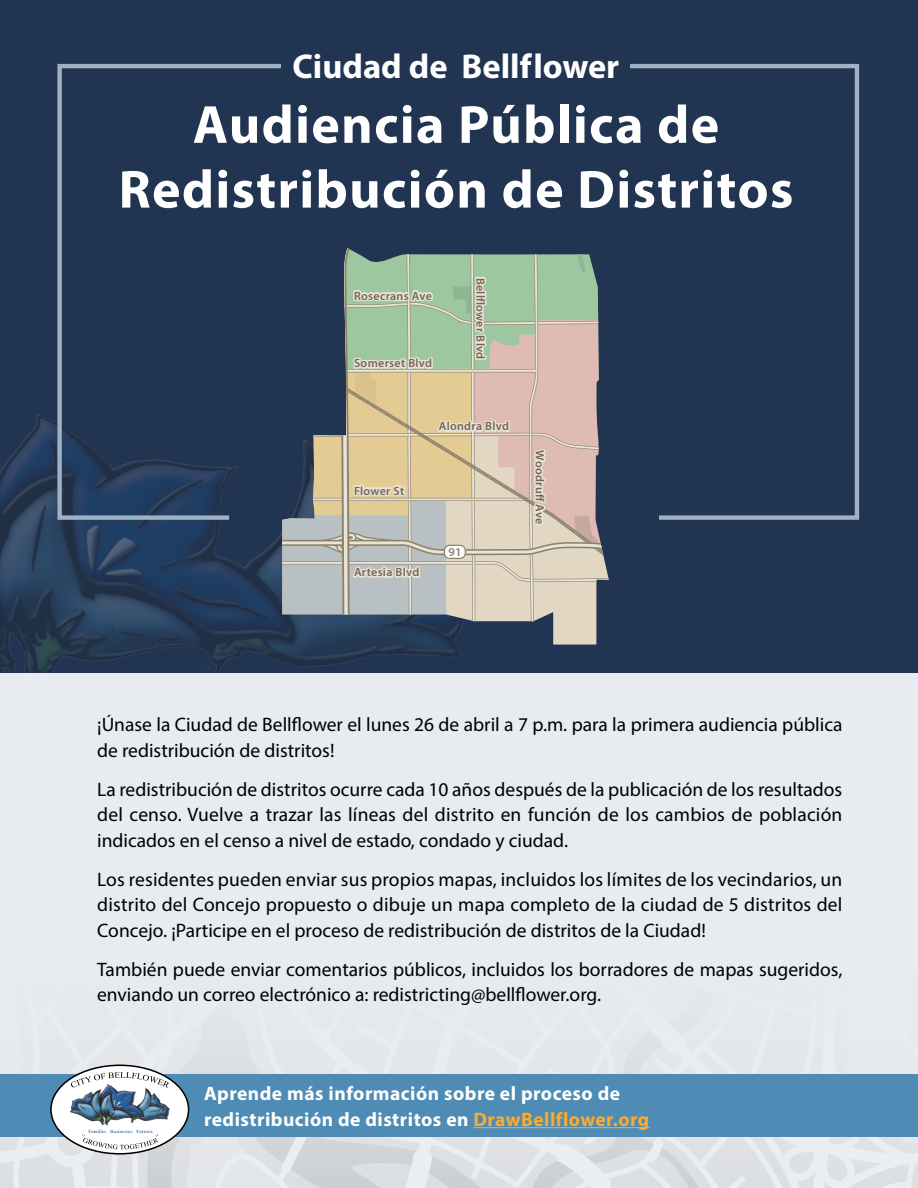
<style>
.page{position:relative;width:918px;height:1188px;background:#fff}
.page>*{position:absolute;margin:0;border:0;box-sizing:border-box;transform-origin:0 0}
.t1{font:700 54px/64.8px "Myriad Pro";letter-spacing:.025em;color:#fff;text-align:center}
.t2{font:700 34.5px "Myriad Pro";color:#fff}
.t3{font:19.5px/25.5px "Myriad Pro";color:#000}
.t4{font:700 19.5px/25.5px "Myriad Pro";letter-spacing:.025em;color:#fff}
.t5{font:600 12px "Myriad Pro";letter-spacing:.025em;color:#726658}
.t6{font:600 12px "Myriad Pro";color:#8b826e}
.s1{color:#fbac2c}
</style>
<div class="page">
<div style="left:0;top:0;width:918px;height:674px;background:#213451"></div>
<img style="left:0;top:414px;width:604px;height:260px">
<svg style="left:55px;top:63px;width:805px;height:459px"></svg>
<div style="left:0;top:674px;width:918px;height:514px;background:#e8ebef"></div>
<div style="left:282px;top:43px;width:348px;height:47px;background:#213451"></div>
<div style="left:0;top:1074px;width:918px;height:62px;background:#4e8cb5"></div>
<div style="left:51px;top:1065px;width:138px;height:89px;background:#fff;border-radius:50%"></div>
<div style="left:50px;top:1065px;width:139px;height:90px;border:2px solid #000;border-radius:50%"></div>
<img style="left:70px;top:1088px;width:100px;height:53px">
<svg style="left:71px;top:1072px;width:98px;height:16px"></svg>
<svg style="left:83px;top:1129px;width:76px;height:20px"></svg>
<hr style="left:473px;top:1127px;width:176px;height:1px;background:#fbac2c">
<svg style="left:282px;top:248px;width:328px;height:397px"></svg>
<p class="t2" style="left:293px;top:44px;width:328px">Ciudad de Bellf lower</p>
<p class="t1" style="left:119px;top:90px;width:676px">Audiencia Pública de<br>Redistribución de Distritos</p>
<p class="t5" style="left:354px;top:288px;width:79px">Rosecrans Ave</p>
<p class="t5" style="left:354px;top:356px;width:80px">Somerset Blvd</p>
<p class="t5" style="left:488px;top:278px;width:83px;rotate:90deg">Bellflower Blvd</p>
<p class="t5" style="left:439px;top:419px;width:72px">Alondra Blvd</p>
<p class="t5" style="left:354px;top:483px;width:52px">Flower St</p>
<p class="t5" style="left:354px;top:565px;width:67px">Artesia Blvd</p>
<p class="t6" style="left:448px;top:544px;width:15px">91</p>
<p class="t5" style="left:547px;top:450px;width:75px;rotate:90deg">Woodru Ave</p>
<p class="t3" style="left:97px;top:712px;width:747px">¡Únase la Ciudad de Bellflower el lunes 26 de abril a 7 p.m. para la primera audiencia pública de redistribución de distritos!</p>
<p class="t3" style="left:97px;top:776px;width:747px;text-align:justify">La redistribución de distritos ocurre cada 10 años después de la publicación de los resultados del censo. Vuelve a trazar las líneas del distrito en función de los cambios de población indicados en el censo a nivel de estado, condado y ciudad.</p>
<p class="t3" style="left:97px;top:866px;width:747px;text-align:justify">Los residentes pueden enviar sus propios mapas, incluidos los límites de los vecindarios, un distrito del Concejo propuesto o dibuje un mapa completo de la ciudad de 5 distritos del Concejo. ¡Participe en el proceso de redistribución de distritos de la Ciudad!</p>
<p class="t3" style="left:97px;top:956px;width:747px">También puede enviar comentarios públicos, incluidos los borradores de mapas sugeridos, enviando un correo electrónico a: redistricting@bellflower.org.</p>
<p class="t4" style="left:204px;top:1080px;width:447px">Aprende más información sobre el proceso de redistribución de distritos en <span class="s1">DrawBellflower.org</span></p>
</div>
